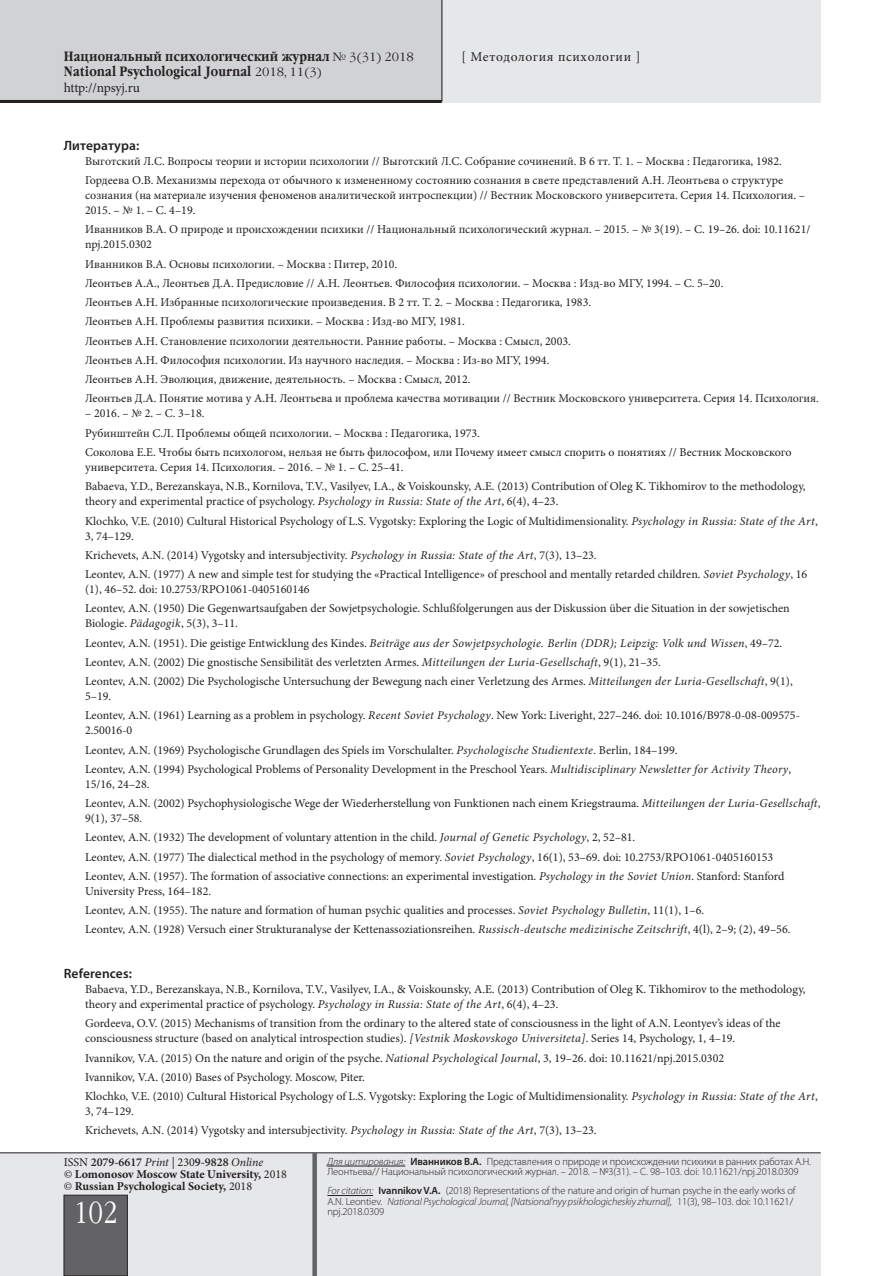
<style>
.page{position:relative;width:893px;height:1276px;background:#fff}
.page>*{position:absolute;margin:0;border:0;box-sizing:border-box;transform-origin:0 0}
.t1{font:30px "Garamond Narrow C";color:#fff}
.t2{font:700 13.5px/15px "Garamond Narrow C";letter-spacing:.01em;color:#231f20}
.t3{font:13.5px "Minion Pro";letter-spacing:.035em;color:#231f20}
.SubHeader___2nd_leve{font:600 13.5px "Myriad Pro";letter-spacing:.01em;color:#231f20}
.t4{font:13.5px "Minion Pro";letter-spacing:-.015em;color:#231f20}
.Reference{font:12px/15px "Minion Pro";color:#231f20}
.Reference-2{font:italic 12px "Minion Pro";letter-spacing:.02em;color:#231f20}
.t5{font:700 12px/12px "Minion Pro";color:#231f20}
.t6{font:300 10.5px/10.5px "Myriad Pro";letter-spacing:-.01em;color:#231f20}
.s1{font-family:"Garamond C";font-weight:400;font-size:12px}
.s2{font-style:italic}
.s3{font-style:normal}
.s4{font-weight:400}
.s5{font-weight:600}
.s6{font-weight:400;font-style:italic}
</style>
<div class="page">
<div style="left:0;top:0;width:821px;height:102px;background:#e6e7e9"></div>
<div style="left:0;top:0;width:442px;height:101px;background:#d1d2d4"></div>
<div style="left:0;top:1153px;width:821px;height:123px;background:#e6e7e9"></div>
<hr style="left:0;top:1152px;width:821px;height:1px;background:#231f20">
<div style="left:64px;top:1195px;width:64px;height:81px;background:#636366;border:1px solid #231f20"></div>
<hr style="left:0;top:100px;width:442px;height:3px;background:#231f20">
<div style="left:312px;top:1152px;width:5px;height:124px;background:#636366"></div>
<hr style="left:442px;top:0;width:1px;height:102px;background:#231f20">
<hr style="left:327px;top:1165px;width:78px;height:1px;background:#231f20">
<hr style="left:327px;top:1195px;width:46px;height:1px;background:#231f20">
<p class="t2" style="left:64px;top:49px;width:352px">Национальный психологический журнал <span class="s1">№ 3(31) 2018<br></span>National Psychological Journal <span class="s1">2018, 11(3)</span></p>
<p class="t4" style="left:64px;top:79px;width:78px">http://npsyj.ru</p>
<p class="t3" style="left:461px;top:47px;width:180px">[ Методология психологии ]</p>
<p class="SubHeader___2nd_leve" style="left:64px;top:137px;width:77px">Литература:</p>
<p class="Reference" style="left:85px;top:154px;width:698px">Выготский Л.С. Вопросы теории и истории психологии // Выготский Л.С. Собрание сочинений. В 6 тт. Т. 1. – Москва : Педагогика, 1982.</p>
<p class="Reference" style="left:85px;top:173px;width:721px">Гордеева О.В. Механизмы перехода от обычного к измененному состоянию сознания в свете представлений А.Н. Леонтьева о структуре сознания (на материале изучения феноменов аналитической интроспекции) // Вестник Московского университета. Серия 14. Психология. –<br>2015. – № 1. – С. 4–19.</p>
<p class="Reference" style="left:85px;top:222px;width:727px">Иванников В.А. О природе и происхождении психики // Национальный психологический журнал. – 2015. – № 3(19). – С. 19–26. doi: 10.11621/ npj.2015.0302</p>
<p class="Reference" style="left:85px;top:256px;width:314px">Иванников В.А. Основы психологии. – Москва : Питер, 2010.</p>
<p class="Reference" style="left:85px;top:276px;width:640px">Леонтьев А.А., Леонтьев Д.А. Предисловие // А.Н. Леонтьев. Философия психологии. – Москва : Изд-во МГУ, 1994. – С. 5–20.</p>
<p class="Reference" style="left:85px;top:295px;width:508px">Леонтьев А.Н. Избранные психологические произведения. В 2 тт. Т. 2. – Москва : Педагогика, 1983.</p>
<p class="Reference" style="left:85px;top:314px;width:381px">Леонтьев А.Н. Проблемы развития психики. – Москва : Изд-во МГУ, 1981.</p>
<p class="Reference" style="left:85px;top:333px;width:487px">Леонтьев А.Н. Становление психологии деятельности. Ранние работы. – Москва : Смысл, 2003.</p>
<p class="Reference" style="left:85px;top:353px;width:466px">Леонтьев А.Н. Философия психологии. Из научного наследия. – Москва : Из-во МГУ, 1994.</p>
<p class="Reference" style="left:85px;top:372px;width:387px">Леонтьев А.Н. Эволюция, движение, деятельность. – Москва : Смысл, 2012.</p>
<p class="Reference" style="left:85px;top:391px;width:735px">Леонтьев Д.А. Понятие мотива у А.Н. Леонтьева и проблема качества мотивации // Вестник Московского университета. Серия 14. Психология.</p>
<p class="Reference" style="left:85px;top:406px;width:121px">– 2016. – № 2. – С. 3–18.</p>
<p class="Reference" style="left:85px;top:425px;width:396px">Рубинштейн С.Л. Проблемы общей психологии. – Москва : Педагогика, 1973.</p>
<p class="Reference" style="left:85px;top:445px;width:708px">Соколова Е.Е. Чтобы быть психологом, нельзя не быть философом, или Почему имеет смысл спорить о понятиях // Вестник Московского университета. Серия 14. Психология. – 2016. – № 1. – С. 25–41.</p>
<p class="Reference" style="left:85px;top:479px;width:722px">Babaeva, Y.D., Berezanskaya, N.B., Kornilova, T.V., Vasilyev, I.A., &amp; Voiskounsky, A.E. (2013) Contribution of Oleg K. Tikhomirov to the methodology, theory and experimental practice of psychology. <span class="s2">Psychology in Russia: State of the Art</span>, 6(4), 4–23.</p>
<p class="Reference" style="left:85px;top:513px;width:734px">Klochko, V.E. (2010) Cultural Historical Psychology of L.S. Vygotsky: Exploring the Logic of Multidimensionality. <span class="s2">Psychology in Russia: State of the Art</span>,<br>3, 74–129.</p>
<p class="Reference" style="left:85px;top:547px;width:513px">Krichevets, A.N. (2014) Vygotsky and intersubjectivity. <span class="s2">Psychology in Russia: State of the Art</span>, 7(3), 13–23.</p>
<p class="Reference" style="left:85px;top:567px;width:724px">Leontev, A.N. (1977) А new and simple test for studying the «Practical Intelligence» of preschool and mentally retarded children. <span class="s2">Soviet Psychology</span>, 16 (1), 46–52. doi: 10.2753/RPO1061-0405160146</p>
<p class="Reference" style="left:85px;top:601px;width:706px">Leontev, A.N. (1950) Die Gegenwartsaufgaben der Sowjetpsychologie. Schlußfolgerungen aus der Diskussion über die Situation in der sowjetischen<br>Biologie. <span class="s2">Pädagogik</span>, 5(3), 3–11.</p>
<p class="Reference-2" style="left:85px;top:634px;width:699px"><span class="s3">Leontev, A.N. (1951). Die geistige Entwicklung des Kindes.</span> Beiträge aus der Sowjetpsychologie. Berlin (DDR); Leipzig: Volk und Wissen<span class="s3">, 49–72.</span></p>
<p class="Reference" style="left:85px;top:654px;width:577px">Leontev, A.N. (2002) Die gnostische Sensibilität des verletzten Armes. <span class="s2">Mitteilungen der Luria-Gesellschaft</span>, 9(1), 21–35.</p>
<p class="Reference" style="left:85px;top:674px;width:709px">Leontev, A.N. (2002) Die Psychologische Untersuchung der Bewegung nach einer Verletzung des Armes. <span class="s2">Mitteilungen der Luria-Gesellschaft</span>, 9(1),<br>5–19.</p>
<p class="Reference" style="left:85px;top:708px;width:716px">Leontev, A.N. (1961) Learning as a problem in psychology. <span class="s2">Recent Soviet Psychology</span>. New York: Liveright, 227–246. doi: 10.1016/B978-0-08-009575-<br>2.50016-0</p>
<p class="Reference" style="left:85px;top:742px;width:594px">Leontev, A.N. (1969) Psychologische Grundlagen des Spiels im Vorschulalter. <span class="s2">Psychologische Studientexte</span>. Berlin, 184–199.</p>
<p class="Reference" style="left:85px;top:761px;width:708px">Leontev, A.N. (1994) Psychological Problems of Personality Development in the Preschool Years. <span class="s2">Multidisciplinary Newsletter for Activity Theory</span>,<br>15/16, 24–28.</p>
<p class="Reference" style="left:85px;top:796px;width:737px">Leontev, A.N. (2002) Psychophysiologische Wege der Wiederherstellung von Funktionen nach einem Kriegstrauma. <span class="s2">Mitteilungen der Luria-Gesellschaft</span>,<br>9(1), 37–58.</p>
<p class="Reference" style="left:85px;top:830px;width:552px">Leontev, A.N. (1932) The development of voluntary attention in the child. <span class="s2">Journal of Genetic Psychology</span>, 2, 52–81.</p>
<p class="Reference" style="left:85px;top:849px;width:690px">Leontev, A.N. (1977) The dialectical method in the psychology of memory. <span class="s2">Soviet Psychology</span>, 16(1), 53–69. doi: 10.2753/RPO1061-0405160153</p>
<p class="Reference" style="left:85px;top:868px;width:701px">Leontev, A.N. (1957). The formation of associative connections: an experimental investigation. <span class="s2">Psychology in the Soviet Union</span>. Stanford: Stanford<br>University Press, 164–182.</p>
<p class="Reference" style="left:85px;top:903px;width:621px">Leontev, A.N. (1955). The nature and formation of human psychic qualities and processes. <span class="s2">Soviet Psychology Bulletin</span>, 11(1), 1–6.</p>
<p class="Reference" style="left:85px;top:922px;width:707px">Leontev, A.N. (1928) Versuch einer Strukturanalyse der Kettenassoziationsreihen. <span class="s2">Russisch-deutsche medizinische Zeitschrift</span>, 4(l), 2–9; (2), 49–56.</p>
<p class="SubHeader___2nd_leve" style="left:64px;top:965px;width:70px">References:</p>
<p class="Reference" style="left:85px;top:982px;width:722px">Babaeva, Y.D., Berezanskaya, N.B., Kornilova, T.V., Vasilyev, I.A., &amp; Voiskounsky, A.E. (2013) Contribution of Oleg K. Tikhomirov to the methodology, theory and experimental practice of psychology. <span class="s2">Psychology in Russia: State of the Art</span>, 6(4), 4–23.</p>
<p class="Reference" style="left:85px;top:1016px;width:697px">Gordeeva, O.V. (2015) Mechanisms of transition from the ordinary to the altered state of consciousness in the light of A.N. Leontyev’s ideas of the consciousness structure (based on analytical introspection studies). <span class="s2">[Vestnik Moskovskogo Universiteta]</span>. Series 14, Psychology, 1, 4–19.</p>
<p class="Reference" style="left:85px;top:1050px;width:641px">Ivannikov, V.A. (2015) On the nature and origin of the psyche. <span class="s2">National Psychological Journal</span>, 3, 19–26. doi: 10.11621/npj.2015.0302</p>
<p class="Reference" style="left:85px;top:1069px;width:281px">Ivannikov, V.A. (2010) Bases of Psychology. Moscow, Piter.</p>
<p class="Reference" style="left:85px;top:1089px;width:734px">Klochko, V.E. (2010) Cultural Historical Psychology of L.S. Vygotsky: Exploring the Logic of Multidimensionality. <span class="s2">Psychology in Russia: State of the Art</span>,<br>3, 74–129.</p>
<p class="Reference" style="left:85px;top:1123px;width:513px">Krichevets, A.N. (2014) Vygotsky and intersubjectivity. <span class="s2">Psychology in Russia: State of the Art</span>, 7(3), 13–23.</p>
<p class="t5" style="left:64px;top:1155px;width:225px"><span class="s4">ISSN</span> <span class="s5">2079-6617</span> <span class="s6">Print</span> <span class="s4">| 230</span><span class="s5">9-9828</span> <span class="s6">Online<br>©</span> Lomonosov Moscow State University, <span class="s4">2018 ©</span> Russian Psychological Society, <span class="s4">2018</span></p>
<h1 class="t1" style="left:74px;top:1196px;width:45px">102</h1>
<p class="t6" style="left:327px;top:1156px;width:485px"><span class="s2">Для цитирования:</span> <span class="s5">Иванников В.А.</span> Представления о природе и происхождении психики в ранних работах А.Н.<br>Леонтьева// Национальный психологический журнал. – 2018. – №3(31). – С. 98–103. doi: 10.11621/npj.2018.0309</p>
<p class="t6" style="left:327px;top:1185px;width:470px"><span class="s2">For citation:</span> <span class="s5">Ivannikov V.A.</span> (2018) Representations of the nature and origin of human psyche in the early works of<br>A.N. Leontiev. <span class="s2">National Psychological Journal, [Natsional’nyy psikhologicheskiy zhurnal],</span> 11(3), 98–103. doi: 10.11621/ npj.2018.0309</p>
</div>
